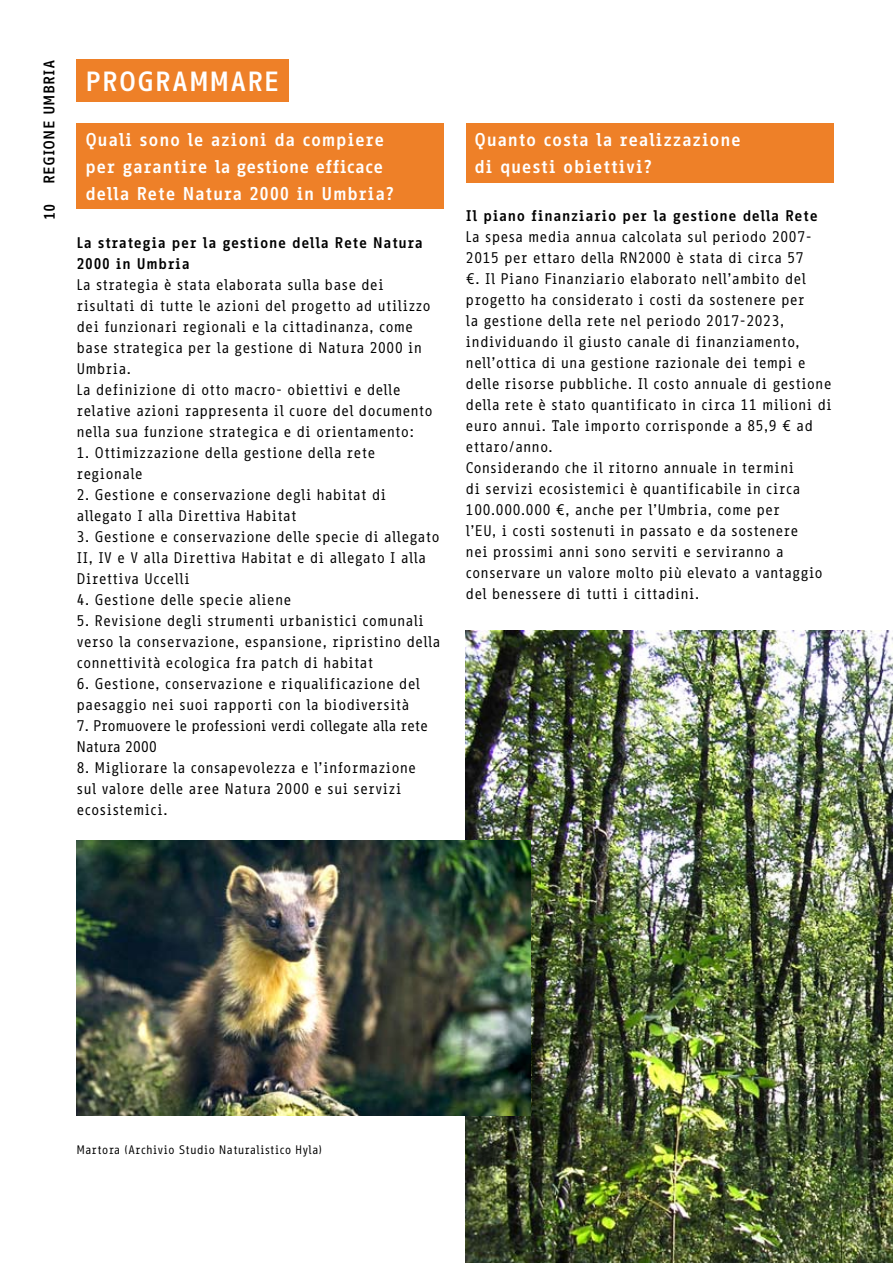
<style>
.page{position:relative;width:893px;height:1263px;background:#fff}
.page>*{position:absolute;margin:0;border:0;box-sizing:border-box;transform-origin:0 0}
.t1{font:700 27px "Info Office";color:#fff}
.t2{font:700 18px/27px "Info Office";color:#fff}
.t3{font:15px/21px "Info Office";color:#000}
.t4{font:700 15px/21px "Info Office";color:#000}
.t5{font:15px/21px "Info Office";letter-spacing:-.04em;color:#000}
.t6{font:12px "Info Office";color:#000}
</style>
<div class="page">
<div style="left:466px;top:123px;width:367px;height:60px;background:#ee8028"></div>
<div style="left:77px;top:123px;width:367px;height:86px;background:#ee8028"></div>
<div style="left:77px;top:60px;width:212px;height:42px;background:#ee8028"></div>
<img style="left:466px;top:630px;width:427px;height:633px">
<img style="left:77px;top:840px;width:453px;height:276px">
<p class="t4" style="left:38px;top:184px;width:124px;rotate:-90deg">Regione Umbria</p>
<p class="t4" style="left:39px;top:220px;width:18px;rotate:-90deg">10</p>
<h1 class="t1" style="left:85px;top:66px;width:196px">PROG RAMMARE</h1>
<p class="t2" style="left:85px;top:126px;width:311px">Quali sono le azioni da compiere per garantire la gestione efficace della Rete Natura 2000 in Umbria?</p>
<p class="t4" style="left:77px;top:232px;width:348px">La strategia per la gestione della Rete Natura<br>2000 in Umbria</p>
<p class="t3" style="left:77px;top:274px;width:358px">La strategia è stata elaborata sulla base dei risultati di tutte le azioni del progetto ad utilizzo dei funzionari regionali e la cittadinanza, come base strategica per la gestione di Natura 2000 in Umbria.<br>La definizione di otto macro- obiettivi e delle relative azioni rappresenta il cuore del documento nella sua funzione strategica e di orientamento:</p>
<p class="t3" style="left:77px;top:442px;width:300px">1. Ottimizzazione della gestione della rete regionale</p>
<p class="t3" style="left:77px;top:484px;width:311px">2. Gestione e conservazione degli habitat di allegato I alla Direttiva Habitat</p>
<p class="t3" style="left:77px;top:526px;width:365px">3. Gestione e conservazione delle specie di allegato<br>II, IV e V alla Direttiva Habitat e di allegato I alla<br>Direttiva Uccelli</p>
<p class="t3" style="left:77px;top:589px;width:217px">4. Gestione delle specie aliene</p>
<p class="t3" style="left:77px;top:610px;width:366px">5. Revisione degli strumenti urbanistici comunali verso la conservazione, espansione, ripristino della connettività ecologica fra patch di habitat</p>
<p class="t3" style="left:77px;top:673px;width:345px">6. Gestione, conservazione e riqualificazione del paesaggio nei suoi rapporti con la biodiversità</p>
<p class="t5" style="left:77px;top:715px;width:353px">7. Promuovere le professioni verdi collegate alla rete<br>Natura 2000</p>
<p class="t3" style="left:77px;top:757px;width:341px">8. Migliorare la consapevolezza e l’informazione sul valore delle aree Natura 2000 e sui servizi ecosistemici.</p>
<p class="t2" style="left:474px;top:126px;width:269px">Quanto costa la realizzazione di questi obiettivi?</p>
<p class="t4" style="left:466px;top:205px;width:354px">Il piano finanziario per la gestione della Rete</p>
<p class="t3" style="left:466px;top:226px;width:368px">La spesa media annua calcolata sul periodo 2007- 2015 per ettaro della RN2000 è stata di circa 57<br>¤. Il Piano Finanziario elaborato nell’ambito del progetto ha considerato i costi da sostenere per<br>la gestione della rete nel periodo 2017-2023, individuando il giusto canale di finanziamento, nell’ottica di una gestione razionale dei tempi e delle risorse pubbliche. Il costo annuale di gestione della rete è stato quantificato in circa 11 milioni di euro annui. Tale importo corrisponde a 85,9 ¤ ad ettaro/anno.<br>Considerando che il ritorno annuale in termini<br>di servizi ecosistemici è quantificabile in circa 100.000.000 ¤, anche per l’Umbria, come per<br>l’EU, i costi sostenuti in passato e da sostenere<br>nei prossimi anni sono serviti e serviranno a conservare un valore molto più elevato a vantaggio del benessere di tutti i cittadini.</p>
<p class="t6" style="left:77px;top:1143px;width:247px">Martora (Archivio Studio Naturalistico Hyla)</p>
</div>
